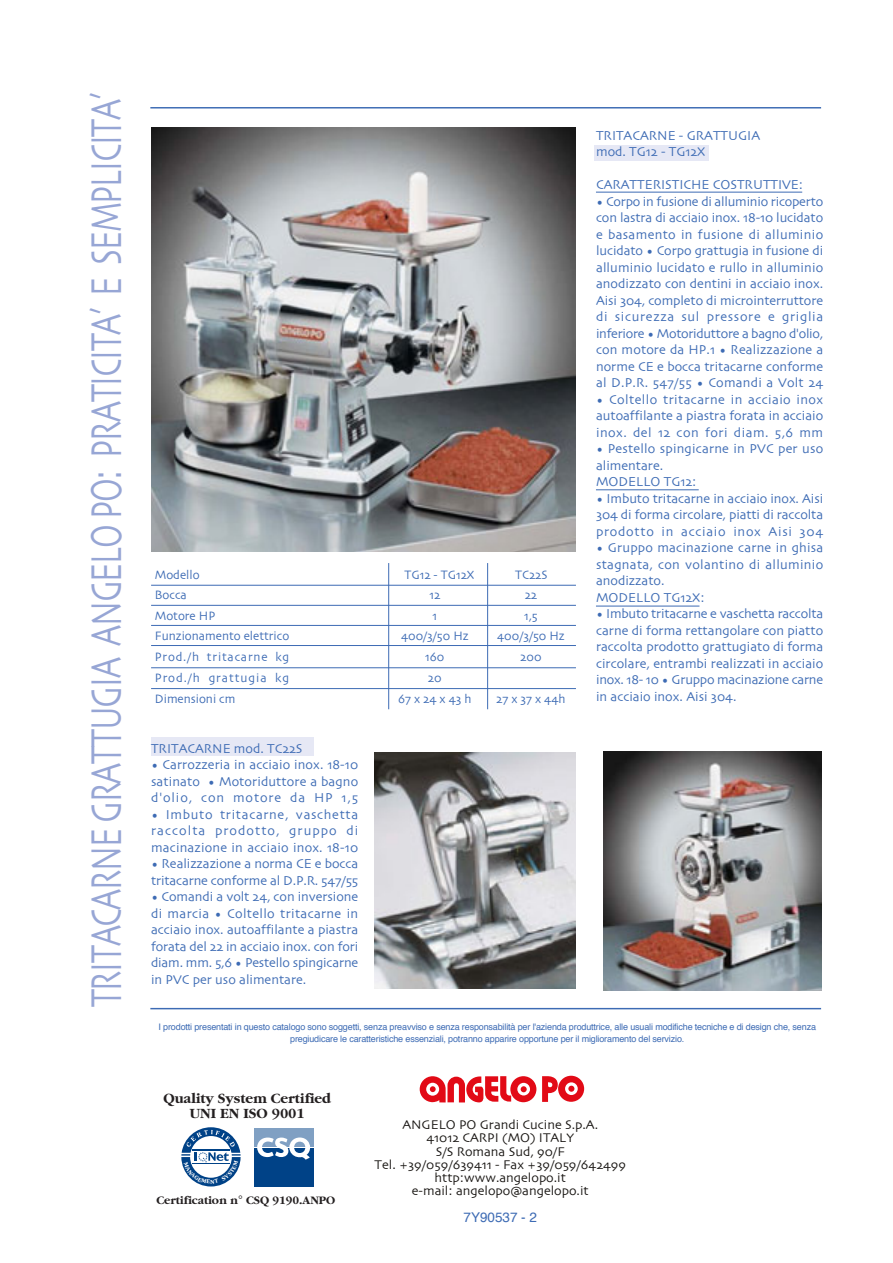
<style>
.page{position:relative;width:893px;height:1263px;background:#fff}
.page>*{position:absolute;margin:0;border:0;box-sizing:border-box;transform-origin:0 0}
.t1{font:45px "Skia";letter-spacing:-.035em;color:#97a6d5;scale:.7 1}
.t2{font:700 14.7px/14.7px "Garamond";color:#231f20;text-align:center}
.t3{font:13.5px/16.5px "Skia";color:#3d6bb4;text-align:justify}
.t4{font:13.5px "Helvetica";color:#3d6bb4}
.t5{font:13.2px/13.2px "Skia";color:#181512;text-align:center}
.t6{font:12.75px/20.9px "Skia";color:#3d6bb4;text-align:center;scale:.95 1}
.t7{font:700 11.85px "Garamond";color:#231f20}
.t8{font:9px/11.4px "Helvetica";letter-spacing:-.015em;color:#3d6bb4;text-align:center}
</style>
<div class="page">
<hr style="left:596px;top:192px;width:206px;height:1px;background:#3d6bb4">
<hr style="left:596px;top:489px;width:103px;height:1px;background:#3d6bb4">
<hr style="left:596px;top:606px;width:103px;height:1px;background:#3d6bb4">
<svg style="left:542px;top:1076px;width:42px;height:26px"></svg>
<svg style="left:420px;top:1076px;width:116px;height:26px"></svg>
<div style="left:254px;top:1128px;width:59px;height:18px;background:#80a0c3"></div>
<div style="left:254px;top:1148px;width:59px;height:39px;background:#004287"></div>
<svg style="left:257px;top:1137px;width:53px;height:23px"></svg>
<hr style="left:150px;top:1008px;width:671px;height:1px;background:#3d6bb4">
<hr style="left:150px;top:107px;width:671px;height:1px;background:#3d6bb4">
<img style="left:374px;top:753px;width:202px;height:236px">
<img style="left:604px;top:751px;width:218px;height:240px">
<div style="left:151px;top:738px;width:162px;height:18px;background:#e6e8f5"></div>
<div style="left:594px;top:145px;width:115px;height:16px;background:#e6e8f5"></div>
<img style="left:151px;top:128px;width:425px;height:424px">
<hr style="left:487px;top:563px;width:1px;height:146px;background:#3d6bb4">
<hr style="left:388px;top:563px;width:1px;height:146px;background:#3d6bb4">
<hr style="left:151px;top:585px;width:425px;height:1px;background:#3d6bb4">
<hr style="left:151px;top:605px;width:425px;height:1px;background:#3d6bb4">
<hr style="left:151px;top:625px;width:425px;height:1px;background:#3d6bb4">
<hr style="left:151px;top:645px;width:425px;height:1px;background:#3d6bb4">
<hr style="left:151px;top:667px;width:425px;height:1px;background:#3d6bb4">
<hr style="left:151px;top:688px;width:425px;height:1px;background:#3d6bb4">
<svg style="left:181px;top:1127px;width:60px;height:59px"></svg>
<h1 class="t1" style="left:86px;top:1007px;width:1307px;rotate:-90deg">TRITACARNE GRATTUGIA ANGELO PO: PRATICITA’ E SEMPLICITA’</h1>
<p class="t6" style="left:155px;top:565px;width:49px">Modello</p>
<p class="t6" style="left:404px;top:565px;width:75px">TG12 - TG12X</p>
<p class="t6" style="left:515px;top:565px;width:36px">TC22S</p>
<p class="t6" style="left:155px;top:585px;width:143px;text-align:left">Bocca<br>Motore HP<br>Funzionamento elettrico<br>Prod./h tritacarne kg<br>Prod./h grattugia kg<br>Dimensioni cm</p>
<p class="t6" style="left:398px;top:585px;width:79px">12<br>1<br>400/3/50 Hz<br>160<br>20<br>67 x 24 x 43 h</p>
<p class="t6" style="left:497px;top:585px;width:73px">22<br>1,5<br>400/3/50 Hz<br>200</p>
<p class="t6" style="left:496px;top:689px;width:74px">27 x 37 x 44h</p>
<p class="t3" style="left:151px;top:741px;width:153px">TRITACARNE mod. TC22S</p>
<p class="t3" style="left:151px;top:757px;width:209px">• Carrozzeria in acciaio inox. 18-10 satinato • Motoriduttore a bagno d'olio, con motore da HP 1,5</p>
<p class="t3" style="left:151px;top:807px;width:209px">• Imbuto tritacarne, vaschetta raccolta prodotto, gruppo di macinazione in acciaio inox. 18-10</p>
<p class="t3" style="left:151px;top:856px;width:209px">• Realizzazione a norma CE e bocca tritacarne conforme al D.P.R. 547/55</p>
<p class="t3" style="left:151px;top:889px;width:209px">• Comandi a volt 24, con inversione di marcia • Coltello tritacarne in acciaio inox. autoaffilante a piastra forata del 22 in acciaio inox. con fori diam. mm. 5,6 • Pestello spingicarne in PVC per uso alimentare.</p>
<p class="t3" style="left:596px;top:128px;width:166px">TRITACARNE - GRATTUGIA mod. TG12 - TG12X</p>
<p class="t3" style="left:596px;top:177px;width:209px">CARATTERISTICHE COSTRUTTIVE:</p>
<p class="t3" style="left:596px;top:194px;width:229px">• Corpo in fusione di alluminio ricoperto con lastra di acciaio inox. 18-10 lucidato e basamento in fusione di alluminio lucidato • Corpo grattugia in fusione di alluminio lucidato e rullo in alluminio anodizzato con dentini in acciaio inox.<br>Aisi 304, completo di microinterruttore di sicurezza sul pressore e griglia inferiore • Motoriduttore a bagno d'olio, con motore da HP.1 • Realizzazione a norme CE e bocca tritacarne conforme al D.P.R. 547/55 • Comandi a Volt 24</p>
<p class="t3" style="left:596px;top:392px;width:229px">• Coltello tritacarne in acciaio inox autoaffilante a piastra forata in acciaio inox. del 12 con fori diam. 5,6 mm</p>
<p class="t3" style="left:596px;top:441px;width:229px;text-align:left">• Pestello spingicarne in PVC per uso alimentare.<br>MODELLO TG12:</p>
<p class="t3" style="left:596px;top:491px;width:229px">• Imbuto tritacarne in acciaio inox. Aisi 304 di forma circolare, piatti di raccolta prodotto in acciaio inox Aisi 304</p>
<p class="t3" style="left:596px;top:540px;width:229px;text-align:left">• Gruppo macinazione carne in ghisa stagnata, con volantino di alluminio anodizzato.<br>MODELLO TG12X:</p>
<p class="t3" style="left:596px;top:606px;width:229px">• Imbuto tritacarne e vaschetta raccolta carne di forma rettangolare con piatto raccolta prodotto grattugiato di forma circolare, entrambi realizzati in acciaio inox. 18- 10 • Gruppo macinazione carne in acciaio inox. Aisi 304.</p>
<p class="t8" style="left:159px;top:1022px;width:659px">I prodotti presentati in questo catalogo sono soggetti, senza preavviso e senza responsabilità per l'azienda produttrice, alle usuali modifiche tecniche e di design che, senza pregiudicare le caratteristiche essenziali, potranno apparire opportune per il miglioramento del servizio.</p>
<p class="t2" style="left:164px;top:1092px;width:169px">Quality System Certified<br>UNI EN ISO 9001</p>
<p class="t7" style="left:156px;top:1195px;width:180px">Certification n CSQ 9190.ANPO</p>
<p class="t5" style="left:375px;top:1119px;width:253px">ANGELO PO Grandi Cucine S.p.A.<br>41012 CARPI (MO) ITALY<br>S/S Romana Sud, 90/F<br>Tel. +39/059/639411 - Fax +39/059/642499 http:www.angelopo.it<br>e-mail: angelopo@angelopo.it</p>
<p class="t4" style="left:463px;top:1212px;width:75px">7Y90537 - 2</p>
</div>
